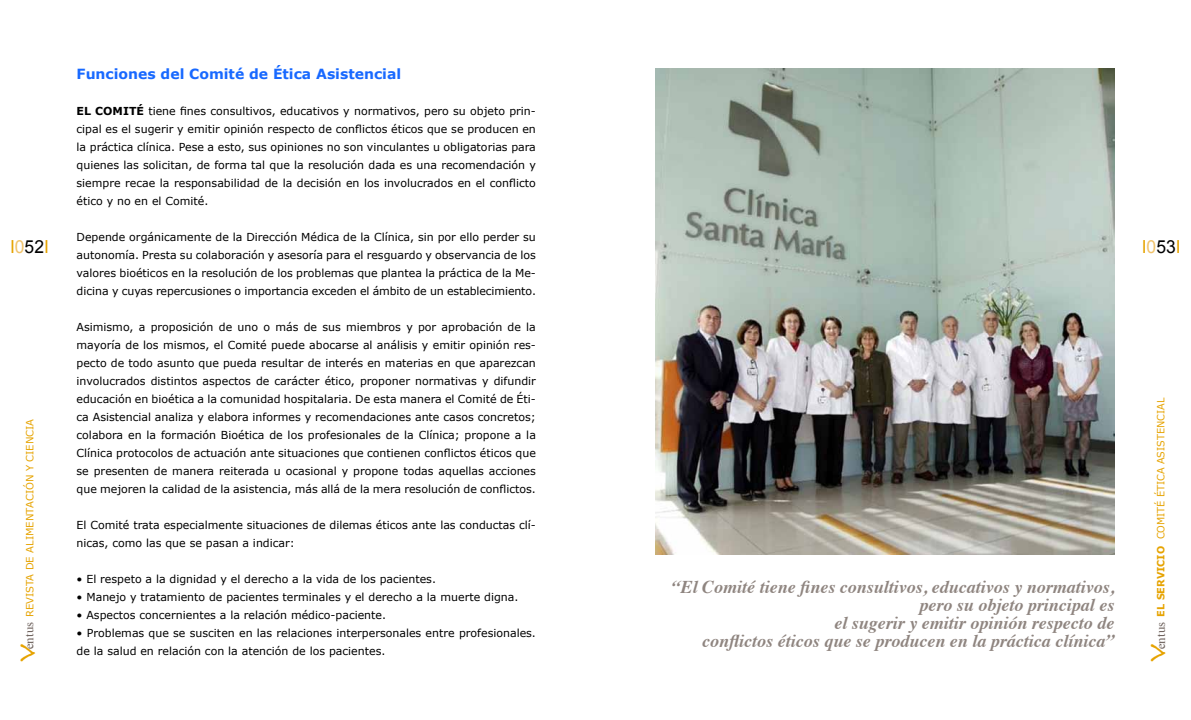
<style>
.page{position:relative;width:1191px;height:720px;background:#fff}
.page>*{position:absolute;margin:0;border:0;box-sizing:border-box;transform-origin:0 0}
.t1{font:italic 700 18px/18px "Times";color:#8f8580;text-align:right}
.t2{font:18px "Arial";color:#e6a300}
.t3{font:700 14px "Verdana";color:#1869ff}
.t4{font:13px "Times";color:#70645f}
.t5{font:11px/18px "Verdana";color:#000;text-align:justify}
.t6{font:700 11px "Verdana";color:#000}
.t7{font:10px "Verdana";color:#e6a300}
.s1{color:#f0c26a}
.s2{color:#000}
.s3{font-weight:700}
.s4{font-family:"Bradley Hand ITCTT Bold";font-size:28px;color:#e6a300}
.s5{font-family:"Bradley Hand ITCTT Bold";font-size:28px}
.s6{font-family:"Times";font-size:13px;color:#70645f}
</style>
<div class="page">
<img style="left:655px;top:68px;width:459px;height:487px">
<p class="t3" style="left:77px;top:65px;width:326px">Funciones del Comité de Ética Asistencial</p>
<p class="t6" style="left:77px;top:104px;width:36px">El Comité</p>
<p class="t5" style="left:77px;top:102px;width:461px;text-indent:72px">tiene fines consultivos, educativos y normativos, pero su objeto prin&shy;cipal es el sugerir y emitir opinión respecto de conflictos éticos que se producen en la práctica clínica. Pese a esto, sus opiniones no son vinculantes u obligatorias para quienes las solicitan, de forma tal que la resolución dada es una recomendación y siempre recae la responsabilidad de la decisión en los involucrados en el conflicto ético y no en el Comité.</p>
<p class="t5" style="left:77px;top:228px;width:461px">Depende orgánicamente de la Dirección Médica de la Clínica, sin por ello perder su autonomía. Presta su colaboración y asesoría para el resguardo y observancia de los valores bioéticos en la resolución de los problemas que plantea la práctica de la Me&shy;dicina y cuyas repercusiones o importancia exceden el ámbito de un establecimiento.</p>
<p class="t5" style="left:77px;top:318px;width:461px">Asimismo, a proposición de uno o más de sus miembros y por aprobación de la mayoría de los mismos, el Comité puede abocarse al análisis y emitir opinión res&shy;pecto de todo asunto que pueda resultar de interés en materias en que aparezcan involucrados distintos aspectos de carácter ético, proponer normativas y difundir educación en bioética a la comunidad hospitalaria. De esta manera el Comité de Éti&shy;ca Asistencial analiza y elabora informes y recomendaciones ante casos concretos; colabora en la formación Bioética de los profesionales de la Clínica; propone a la Clínica protocolos de actuación ante situaciones que contienen conflictos éticos que se presenten de manera reiterada u ocasional y propone todas aquellas acciones que mejoren la calidad de la asistencia, más allá de la mera resolución de conflictos.</p>
<p class="t5" style="left:77px;top:516px;width:461px">El Comité trata especialmente situaciones de dilemas éticos ante las conductas clí&shy;nicas, como las que se pasan a indicar:</p>
<p class="t5" style="left:77px;top:570px;width:361px">• El respeto a la dignidad y el derecho a la vida de los pacientes.</p>
<p class="t5" style="left:77px;top:588px;width:443px">• Manejo y tratamiento de pacientes terminales y el derecho a la muerte digna.</p>
<p class="t5" style="left:77px;top:606px;width:311px">• Aspectos concernientes a la relación médico-paciente.</p>
<p class="t5" style="left:77px;top:624px;width:461px">• Problemas que se susciten en las relaciones interpersonales entre profesionales. de la salud en relación con la atención de los pacientes.</p>
<h1 class="t2" style="left:10px;top:235px;width:40px">I<span class="s1">0</span><span class="s2">52</span>I</h1>
<h1 class="t2" style="left:1141px;top:235px;width:40px">I<span class="s1">0</span><span class="s2">53</span>I</h1>
<p class="t7" style="left:1154px;top:617px;width:219px;rotate:-90deg"><span class="s3">EL SERVICIO</span> COMITÉ ÉTICA ASISTENCIAL</p>
<p class="t4" style="left:1148px;top:662px;width:41px;rotate:-90deg"><span class="s4">V</span>entus</p>
<p class="t7" style="left:23px;top:662px;width:244px;rotate:-90deg"><span class="s5">V</span><span class="s6">entus</span> REVISTA DE ALIMENTACIÓN Y CIENCIA</p>
<h1 class="t1" style="left:672px;top:576px;width:444px">“El Comité tiene fines consultivos, educativos y normativos, pero su objeto principal es<br>el sugerir y emitir opinión respecto de<br>conflictos éticos que se producen en la práctica clínica”</h1>
</div>
